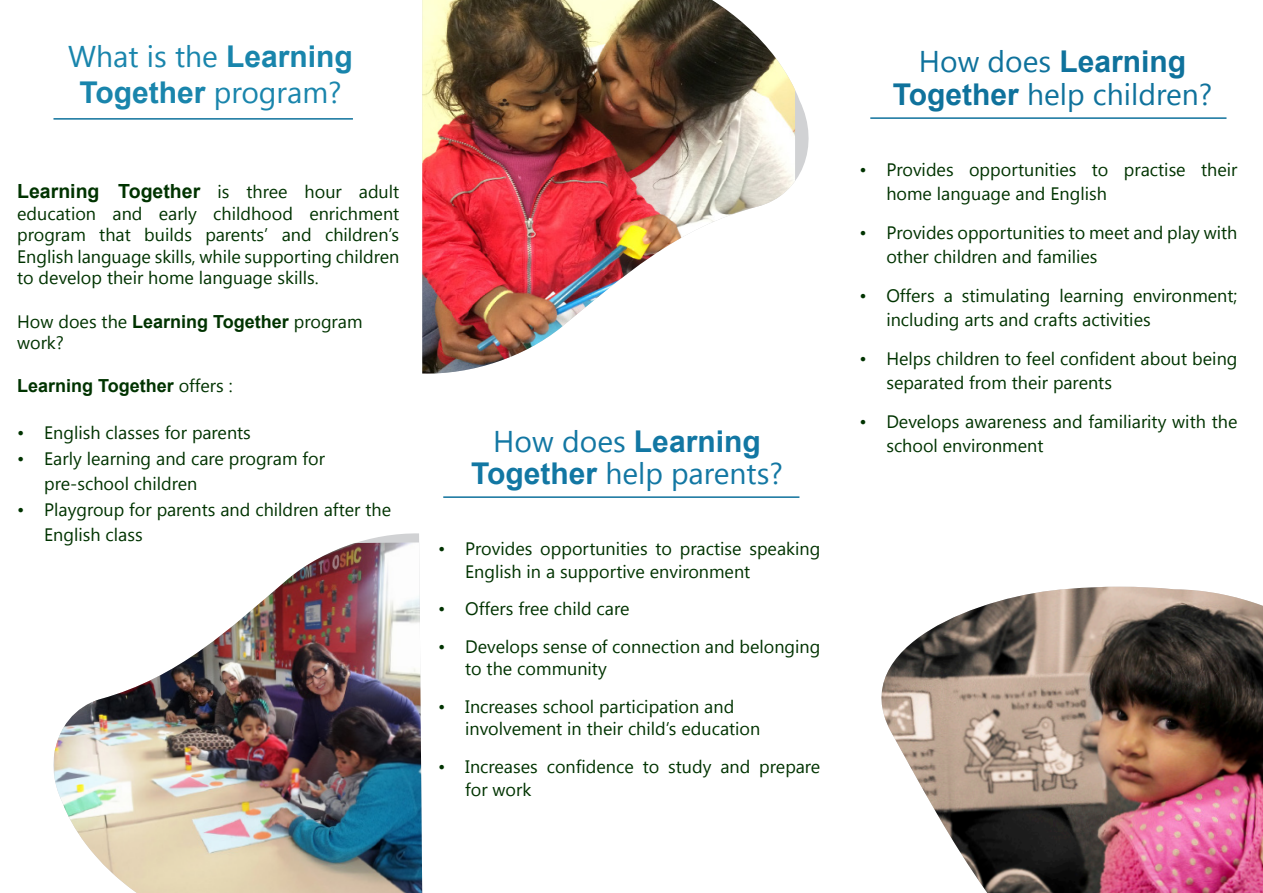
<style>
.page{position:relative;width:1263px;height:893px;background:#fff}
.page>*{position:absolute;margin:0;border:0;box-sizing:border-box;transform-origin:0 0}
.t1{font:700 30px/31.5px "Arial";color:#1277a3}
.t2{font:700 30px/33px "Arial";color:#0f729c}
.heading_1{font:700 30px/36px "Arial";color:#1985ac}
.t3{font:30px "Segoe UI Symbol";color:#1277a3}
.heading_1-2{font:30px "Segoe UI Symbol";color:#1985ac}
.t4{font:30px "Segoe UI Symbol";color:#0f729c}
.heading_1-3{font:700 19.5px "Arial";color:#030}
.heading_1-4{font:18px "Segoe UI Symbol";color:#030}
.heading_1-5{font:700 18px "Arial";color:#030}
</style>
<div class="page">
<img style="left:881px;top:587px;width:382px;height:306px">
<svg style="left:795px;top:90px;width:14px;height:91px"></svg>
<img style="left:422px;top:0;width:373px;height:374px">
<img style="left:54px;top:542px;width:368px;height:351px">
<hr style="left:443px;top:496px;width:356px;height:2px;background:#0f729c">
<hr style="left:870px;top:117px;width:356px;height:2px;background:#0f729c">
<hr style="left:53px;top:118px;width:300px;height:2px;background:#0f729c">
<svg style="left:64px;top:542px;width:9px;height:4px"></svg>
<p class="heading_1" style="left:79px;top:40px;width:275px;text-indent:147px">Learning<br>Together □</p>
<p class="heading_1-2" style="left:128px;top:35px;width:58px">▼ ▲ ▼</p>
<p class="heading_1-3" style="left:17px;top:178px;width:237px">Learning Together ▲ ▼</p>
<p class="heading_1-4" style="left:379px;top:178px;width:22px">◆●▼</p>
<p class="heading_1-4" style="left:37px;top:200px;width:60px">◆ ▼□■</p>
<p class="heading_1-4" style="left:122px;top:200px;width:12px">■</p>
<p class="heading_1-4" style="left:184px;top:200px;width:6px">●</p>
<p class="heading_1-4" style="left:236px;top:200px;width:48px">● □□</p>
<p class="heading_1-4" style="left:319px;top:200px;width:12px">■</p>
<p class="heading_1-4" style="left:155px;top:221px;width:39px">◆● ▲</p>
<p class="heading_1-4" style="left:240px;top:221px;width:25px">■▼▲</p>
<p class="heading_1-4" style="left:291px;top:221px;width:12px">■</p>
<p class="heading_1-4" style="left:348px;top:221px;width:53px">● ■▲</p>
<p class="heading_1-4" style="left:26px;top:243px;width:97px">■●▲ ●■◆</p>
<p class="heading_1-4" style="left:155px;top:243px;width:39px">▲ ●●▲</p>
<p class="heading_1-4" style="left:227px;top:243px;width:96px">● ▲◆ □▼■</p>
<p class="heading_1-4" style="left:59px;top:265px;width:56px">❖ ●□ ▼</p>
<p class="heading_1-4" style="left:158px;top:265px;width:86px">□ ●■◆</p>
<p class="heading_1-4" style="left:277px;top:265px;width:39px">▲ ●●▲</p>
<p class="heading_1-4" style="left:69px;top:308px;width:40px">□ ▲ ▼</p>
<p class="heading_1-5" style="left:132px;top:309px;width:190px">Learning Together □</p>
<p class="heading_1-5" style="left:17px;top:374px;width:174px">Learning Together □</p>
<p class="heading_1-4" style="left:17px;top:420px;width:75px">• ■●▲</p>
<p class="heading_1-4" style="left:114px;top:420px;width:68px">●▲▲▲ □</p>
<p class="heading_1-4" style="left:227px;top:420px;width:25px">■▼▲</p>
<p class="heading_1-4" style="left:17px;top:445px;width:9px">•</p>
<p class="heading_1-4" style="left:165px;top:445px;width:12px">■</p>
<p class="heading_1-4" style="left:77px;top:471px;width:53px">▲ □□●</p>
<p class="heading_1-4" style="left:93px;top:496px;width:54px">□◆ □</p>
<p class="heading_1-4" style="left:192px;top:496px;width:50px">■▼▲ ■</p>
<p class="heading_1-4" style="left:278px;top:496px;width:95px">● ■ ▼ ▼</p>
<p class="heading_1-4" style="left:53px;top:522px;width:39px">■ ●▲</p>
<p class="heading_1-4" style="left:114px;top:522px;width:30px">● ▲▲</p>
<p class="t1" style="left:471px;top:427px;width:291px;text-indent:109px">□ ▲ Learning<br>Together</p>
<p class="t3" style="left:638px;top:451px;width:9px">●</p>
<p class="t3" style="left:729px;top:451px;width:41px">■▼▲</p>
<p class="heading_1-4" style="left:438px;top:536px;width:64px">• □❖</p>
<p class="heading_1-4" style="left:525px;top:536px;width:149px">▲ □ □▼◆■▼ ▲ ▼□</p>
<p class="heading_1-4" style="left:714px;top:536px;width:44px">▼▲ ▲</p>
<p class="heading_1-4" style="left:799px;top:536px;width:12px">■</p>
<p class="heading_1-4" style="left:474px;top:558px;width:163px">■ ●▲ ■ ▲◆ □▼❖</p>
<p class="heading_1-4" style="left:659px;top:558px;width:51px">■❖ □■</p>
<p class="heading_1-4" style="left:438px;top:596px;width:9px">•</p>
<p class="heading_1-4" style="left:577px;top:596px;width:6px">●</p>
<p class="heading_1-4" style="left:438px;top:633px;width:288px">• ❖ ●□ ▲ ▲ ■▲ □ □■■ ▼□■ ■</p>
<p class="heading_1-4" style="left:759px;top:633px;width:52px">●□■ ■</p>
<p class="heading_1-4" style="left:465px;top:656px;width:29px">▼□ ▼</p>
<p class="heading_1-4" style="left:526px;top:656px;width:74px">□ ◆■▼</p>
<p class="heading_1-4" style="left:513px;top:693px;width:83px">▲ ▲ ▲ □□●</p>
<p class="heading_1-4" style="left:625px;top:693px;width:100px">▼ ▼□■ ■</p>
<p class="heading_1-4" style="left:470px;top:716px;width:44px">■❖□●❖</p>
<p class="heading_1-4" style="left:546px;top:716px;width:48px">■▼ ■ ▼</p>
<p class="heading_1-4" style="left:701px;top:716px;width:60px">◆ ▼□■</p>
<p class="heading_1-4" style="left:513px;top:753px;width:64px">▲ ▲ □■</p>
<p class="heading_1-4" style="left:606px;top:753px;width:88px">■ ▼□ ▲▼◆</p>
<p class="heading_1-4" style="left:729px;top:753px;width:12px">■</p>
<p class="t2" style="left:893px;top:46px;width:295px;text-indent:112px">□ ▲ Learning<br>Together</p>
<p class="t4" style="left:1182px;top:73px;width:18px">■</p>
<p class="heading_1-4" style="left:859px;top:156px;width:64px">• □❖</p>
<p class="heading_1-4" style="left:946px;top:156px;width:164px">▲ □ □▼◆■▼ ▲ ▼□</p>
<p class="heading_1-4" style="left:896px;top:180px;width:86px">□ ●■◆</p>
<p class="heading_1-4" style="left:1025px;top:180px;width:73px">■ ■ ●▲</p>
<p class="heading_1-4" style="left:859px;top:219px;width:64px">• □❖</p>
<p class="heading_1-4" style="left:946px;top:219px;width:141px">▲ □ □▼◆■▼ ▲ ▼□</p>
<p class="heading_1-4" style="left:957px;top:243px;width:66px">● ■ ■</p>
<p class="heading_1-4" style="left:859px;top:282px;width:9px">•</p>
<p class="heading_1-4" style="left:927px;top:282px;width:138px">▲ ▲▼ ◆● ▼■ ●</p>
<p class="heading_1-4" style="left:1142px;top:282px;width:51px">■❖ □■</p>
<p class="heading_1-4" style="left:891px;top:306px;width:60px">■●◆ ■</p>
<p class="heading_1-4" style="left:980px;top:306px;width:40px">▼▲ ■</p>
<p class="heading_1-4" style="left:1064px;top:306px;width:89px">▼▲ ▼❖▼ ▲</p>
<p class="heading_1-4" style="left:859px;top:345px;width:73px">• ★●▲</p>
<p class="heading_1-4" style="left:959px;top:345px;width:64px">● ■ ▼□</p>
<p class="heading_1-4" style="left:1051px;top:345px;width:40px">● □■</p>
<p class="heading_1-4" style="left:1160px;top:345px;width:28px">□◆▼</p>
<p class="heading_1-4" style="left:1217px;top:345px;width:12px">■</p>
<p class="heading_1-4" style="left:938px;top:369px;width:81px">▼ □ ▼</p>
<p class="heading_1-4" style="left:1088px;top:369px;width:25px">■▼▲</p>
<p class="heading_1-4" style="left:859px;top:408px;width:102px">• ❖●□▲</p>
<p class="heading_1-4" style="left:1012px;top:408px;width:62px">■ ▲▲ ■</p>
<p class="heading_1-4" style="left:886px;top:432px;width:117px">▲ □□● ■❖ □■</p>
</div>
